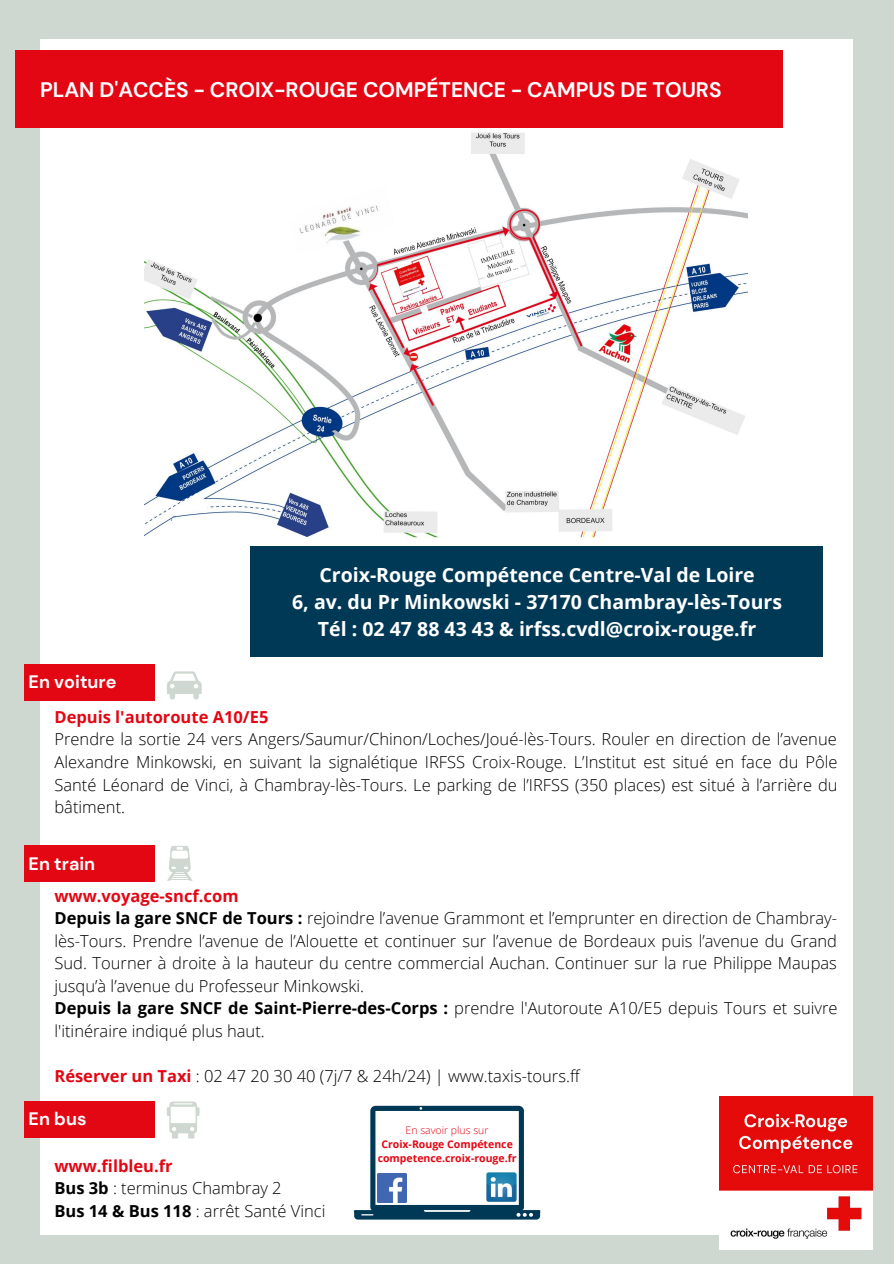
<style>
.page{position:relative;width:894px;height:1264px;background:#fff}
.page>*{position:absolute;margin:0;border:0;box-sizing:border-box;transform-origin:0 0}
.t1{font:700 21px "DM Sans";color:#fff}
.t2{font:700 19.5px/27px "Open Sans";color:#fff;text-align:center}
.t3{font:700 18px "DM Sans";color:#fff}
.t4{font:300 16.5px/22.5px "Open Sans";color:#000}
.t5{font:700 16.5px "Open Sans";color:#e30613}
.t6{font:700 10.5px/14px "Open Sans";color:#e30613;text-align:center}
.t7{font:300 10.5px "Open Sans";color:#e30613}
.s1{font-weight:700;color:#e30613}
.s2{font-weight:700}
</style>
<div class="page">
<div style="left:0;top:0;width:893px;height:1263px;background:#ced7d0"></div>
<div style="left:40px;top:39px;width:812px;height:1195px;background:#fff"></div>
<div style="left:16px;top:50px;width:766px;height:78px;background:#e30613"></div>
<div style="left:24px;top:664px;width:131px;height:36px;background:#e30613"></div>
<svg style="left:167px;top:671px;width:35px;height:28px"></svg>
<div style="left:24px;top:845px;width:131px;height:36px;background:#e30613"></div>
<div style="left:24px;top:1101px;width:131px;height:36px;background:#e30613"></div>
<svg style="left:167px;top:846px;width:25px;height:34px"></svg>
<svg style="left:167px;top:1101px;width:32px;height:37px"></svg>
<svg style="left:354px;top:1105px;width:187px;height:114px"></svg>
<img style="left:487px;top:1172px;width:29px;height:29px">
<img style="left:377px;top:1173px;width:30px;height:29px">
<img style="left:719px;top:1096px;width:153px;height:153px">
<img style="left:145px;top:132px;width:602px;height:422px">
<div style="left:251px;top:546px;width:571px;height:110px;background:#003956"></div>
<p class="t1" style="left:40px;top:76px;width:682px">PLAN D'ACCÈS - CROIX-ROUGE COMPÉTENCE - CAMPUS DE TOURS</p>
<p class="t3" style="left:29px;top:670px;width:89px">En voiture</p>
<p class="t2" style="left:292px;top:561px;width:491px">Croix-Rouge Compétence Centre-Val de Loire<br>6, av. du Pr Minkowski - 37170 Chambray-lès-Tours<br>Tél : 02 47 88 43 43 &amp; irfss.cvdl@croix-rouge.fr</p>
<p class="t5" style="left:54px;top:705px;width:215px">Depuis l'autoroute A10/E5</p>
<p class="t4" style="left:54px;top:727px;width:784px;text-align:justify">Prendre la sortie 24 vers Angers/Saumur/Chinon/Loches/Joué-lès-Tours. Rouler en direction de l’avenue Alexandre Minkowski, en suivant la signalétique IRFSS Croix-Rouge. L’Institut est situé en face du Pôle Santé Léonard de Vinci, à Chambray-lès-Tours. Le parking de l’IRFSS (350 places) est situé à l’arrière du bâtiment.</p>
<p class="t3" style="left:29px;top:851px;width:68px">En train</p>
<p class="t4" style="left:54px;top:883px;width:784px"><span class="s1">www.voyage-sncf.com<br></span><span class="s2">Depuis la gare SNCF de Tours :</span> rejoindre l’avenue Grammont et l’emprunter en direction de Chambray&shy;lès-Tours. Prendre l’avenue de l’Alouette et continuer sur l’avenue de Bordeaux puis l’avenue du Grand Sud. Tourner à droite à la hauteur du centre commercial Auchan. Continuer sur la rue Philippe Maupas jusqu’à l’avenue du Professeur Minkowski.<br><span class="s2">Depuis la gare SNCF de Saint-Pierre-des-Corps :</span> prendre l'Autoroute A10/E5 depuis Tours et suivre l'itinéraire indiqué plus haut.</p>
<p class="t4" style="left:54px;top:1064px;width:527px"><span class="s1">Réserver un Taxi</span> : 02 47 20 30 40 (7j/7 &amp; 24h/24) | www.taxis-tours.ff</p>
<p class="t3" style="left:29px;top:1107px;width:59px">En bus</p>
<p class="t4" style="left:54px;top:1153px;width:272px"><span class="s1">www.filbleu.fr<br></span><span class="s2">Bus 3b</span> : terminus Chambray 2<br><span class="s2">Bus 14 &amp; Bus 118</span> : arrêt Santé Vinci</p>
<p class="t7" style="left:405px;top:1122px;width:84px">En savoir plus sur</p>
<p class="t6" style="left:377px;top:1137px;width:140px">Croix-Rouge Compétence competence.croix-rouge.fr</p>
</div>
